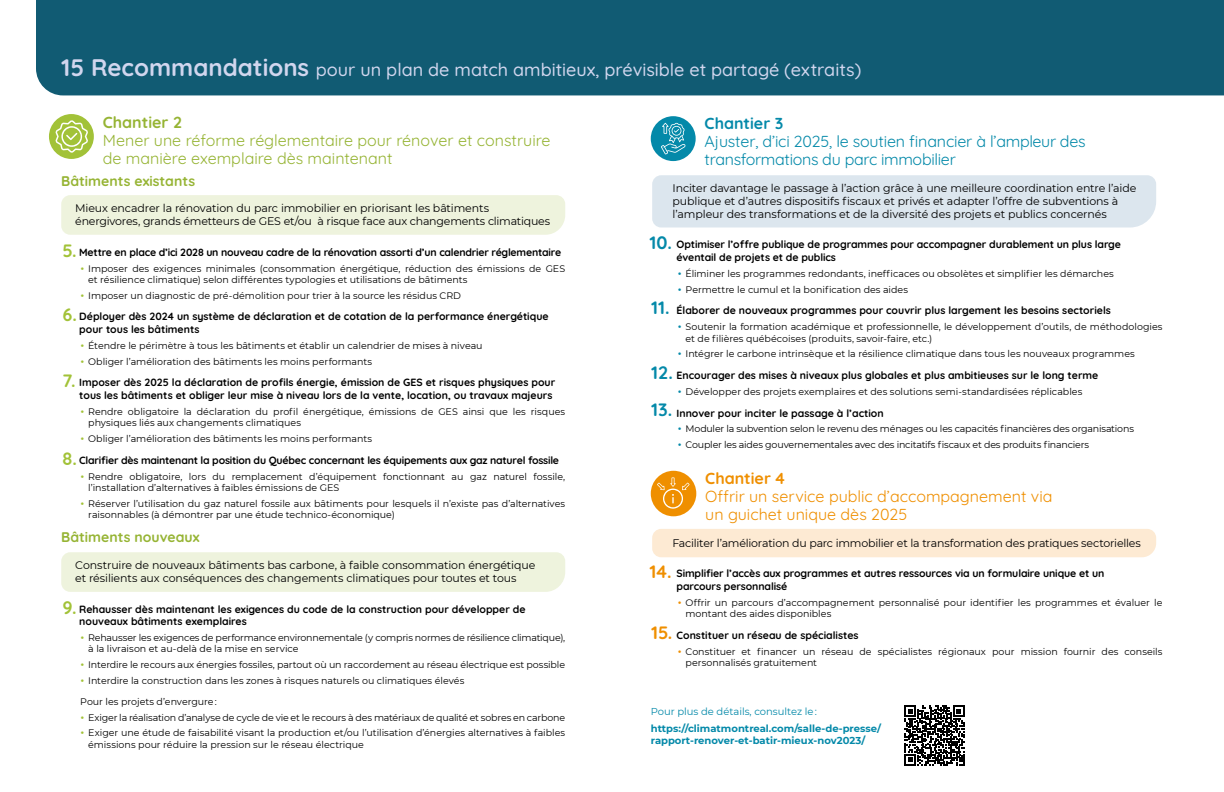
<style>
.page{position:relative;width:1224px;height:792px;background:#fff}
.page>*{position:absolute;margin:0;border:0;box-sizing:border-box;transform-origin:0 0}
.t1{font:500 18px "Quicksand";color:#d1d6ee}
.t2{font:700 18px "Quicksand";color:#0489a9}
.t3{font:700 18px "Quicksand";color:#a2c238}
.t4{font:700 18px "Quicksand";color:#ef8f00}
.t5{font:16px/18px "Quicksand";color:#96b434}
.t6{font:16px/18px "Quicksand";letter-spacing:-.02em;color:#0489a9}
.t7{font:16px/18px "Quicksand";color:#ef8f00}
.t8{font:700 14px "Quicksand";color:#96b434}
.txt_courant{font:11px/13px "Montserrat";letter-spacing:-.01em;color:#000}
.ss-titre3_recomm{font:700 10.5px/12.6px "Quicksand";color:#000}
.ss-titre3_recomm-2{font:700 10.5px "Quicksand";letter-spacing:-.02em;color:#000}
.t9{font:700 10px/12px "Montserrat";color:#0489a9}
.t10{font:10px "Montserrat";color:#0489a9}
.txt_courant-2{font:9.5px/11.4px "Montserrat";letter-spacing:-.005em;color:#000}
.s1{font-weight:700;font-size:24px}
.s2{font-weight:700}
.s3{font-family:"Gotham";color:#a2c238}
.s4{font-family:"Gotham";color:#0489a9}
.s5{font-family:"Gotham";color:#ef8f00}
</style>
<div class="page">
<div style="left:61px;top:195px;width:504px;height:40px;background:#eef3dd"></div>
<div style="left:652px;top:175px;width:504px;height:53px;background:#dce6ee"></div>
<div style="left:652px;top:529px;width:504px;height:28px;background:#fdead3"></div>
<div style="left:61px;top:552px;width:504px;height:40px;background:#eef3dd"></div>
<div style="left:36px;top:0;width:1188px;height:95px;background:#115b73"></div>
<div style="left:49px;top:114px;width:45px;height:45px;background:#a2c238;border-radius:50%"></div>
<svg style="left:55px;top:120px;width:33px;height:33px"></svg>
<div style="left:651px;top:116px;width:45px;height:45px;background:#0489a9;border-radius:50%"></div>
<svg style="left:661px;top:123px;width:25px;height:31px"></svg>
<div style="left:651px;top:471px;width:45px;height:45px;background:#ef8f00;border-radius:50%"></div>
<svg style="left:657px;top:477px;width:33px;height:32px"></svg>
<svg style="left:905px;top:705px;width:60px;height:60px"></svg>
<p class="t1" style="left:61px;top:56px;width:802px"><span class="s1">15 Recommandations</span> pour un plan de match ambitieux, prévisible et partagé (extraits)</p>
<p class="t5" style="left:103px;top:112px;width:449px"><span class="s2">Chantier 2<br></span>Mener une réforme réglementaire pour rénover et construire de manière exemplaire dès maintenant</p>
<p class="t8" style="left:61px;top:170px;width:135px">Bâtiments existants</p>
<p class="txt_courant" style="left:75px;top:201px;width:476px">Mieux encadrer la rénovation du parc immobilier en priorisant les bâtiments énergivores, grands émetteurs de GES et/ou à risque face aux changements climatiques</p>
<p class="ss-titre3_recomm-2" style="left:79px;top:244px;width:483px">Mettre en place d’ici 2028 un nouveau cadre de la rénovation assorti d’un calendrier réglementaire</p>
<p class="txt_courant-2" style="left:88px;top:262px;width:478px;text-indent:-8px"><span class="s3">•</span> Imposer des exigences minimales (consommation énergétique, réduction des émissions de GES et résilience climatique) selon différentes typologies et utilisations de bâtiments</p>
<p class="txt_courant-2" style="left:80px;top:289px;width:382px"><span class="s3">•</span> Imposer un diagnostic de pré-démolition pour trier à la source les résidus CRD</p>
<p class="ss-titre3_recomm" style="left:79px;top:309px;width:471px">Déployer dès 2024 un système de déclaration et de cotation de la performance énergétique pour tous les bâtiments</p>
<p class="txt_courant-2" style="left:80px;top:340px;width:404px"><span class="s3">•</span> Étendre le périmètre à tous les bâtiments et établir un calendrier de mises à niveau</p>
<p class="txt_courant-2" style="left:80px;top:355px;width:293px"><span class="s3">•</span> Obliger l’amélioration des bâtiments les moins performants</p>
<p class="ss-titre3_recomm" style="left:79px;top:375px;width:478px">Imposer dès 2025 la déclaration de profils énergie, émission de GES et risques physiques pour tous les bâtiments et obliger leur mise à niveau lors de la vente, location, ou travaux majeurs</p>
<p class="txt_courant-2" style="left:88px;top:406px;width:478px;text-indent:-8px"><span class="s3">•</span> Rendre obligatoire la déclaration du profil énergétique, émissions de GES ainsi que les risques physiques liés aux changements climatiques</p>
<p class="txt_courant-2" style="left:80px;top:433px;width:293px"><span class="s3">•</span> Obliger l’amélioration des bâtiments les moins performants</p>
<p class="ss-titre3_recomm-2" style="left:79px;top:452px;width:481px">Clarifier dès maintenant la position du Québec concernant les équipements aux gaz naturel fossile</p>
<p class="txt_courant-2" style="left:88px;top:470px;width:479px;text-indent:-8px"><span class="s3">•</span> Rendre obligatoire, lors du remplacement d’équipement fonctionnant au gaz naturel fossile, l’installation d’alternatives à faibles émissions de GES</p>
<p class="txt_courant-2" style="left:88px;top:498px;width:479px;text-indent:-8px"><span class="s3">•</span> Réserver l’utilisation du gaz naturel fossile aux bâtiments pour lesquels il n’existe pas d’alternatives raisonnables (à démontrer par une étude technico-économique)</p>
<p class="t8" style="left:61px;top:527px;width:140px">Bâtiments nouveaux</p>
<p class="txt_courant" style="left:75px;top:558px;width:462px">Construire de nouveaux bâtiments bas carbone, à faible consommation énergétique et résilients aux conséquences des changements climatiques pour toutes et tous</p>
<p class="ss-titre3_recomm" style="left:79px;top:601px;width:448px">Rehausser dès maintenant les exigences du code de la construction pour développer de nouveaux bâtiments exemplaires</p>
<p class="txt_courant-2" style="left:88px;top:632px;width:478px;text-indent:-8px"><span class="s3">•</span> Rehausser les exigences de performance environnementale (y compris normes de résilience climatique), à la livraison et au-delà de la mise en service</p>
<p class="txt_courant-2" style="left:80px;top:659px;width:486px"><span class="s3">•</span> Interdire le recours aux énergies fossiles, partout où un raccordement au réseau électrique est possible</p>
<p class="txt_courant-2" style="left:80px;top:675px;width:386px"><span class="s3">•</span> Interdire la construction dans les zones à risques naturels ou climatiques élevés</p>
<p class="txt_courant-2" style="left:80px;top:695px;width:138px">Pour les projets d’envergure :</p>
<p class="txt_courant-2" style="left:80px;top:711px;width:486px"><span class="s3">•</span> Exiger la réalisation d’analyse de cycle de vie et le recours à des matériaux de qualité et sobres en carbone</p>
<p class="txt_courant-2" style="left:88px;top:727px;width:479px;text-indent:-8px"><span class="s3">•</span> Exiger une étude de faisabilité visant la production et/ou l’utilisation d’énergies alternatives à faibles émissions pour réduire la pression sur le réseau électrique</p>
<p class="t3" style="left:63px;top:236px;width:16px">5.</p>
<p class="t3" style="left:63px;top:301px;width:16px">6.</p>
<p class="t3" style="left:63px;top:367px;width:15px">7.</p>
<p class="t3" style="left:63px;top:444px;width:16px">8.</p>
<p class="t3" style="left:63px;top:593px;width:15px">9.</p>
<p class="t6" style="left:705px;top:113px;width:382px"><span class="s2">Chantier 3<br></span>Ajuster, d’ici 2025, le soutien financier à l’ampleur des transformations du parc immobilier</p>
<p class="txt_courant" style="left:673px;top:181px;width:465px">Inciter davantage le passage à l’action grâce à une meilleure coordination entre l’aide publique et d’autres dispositifs fiscaux et privés et adapter l’offre de subventions à l’ampleur des transformations et de la diversité des projets et publics concernés</p>
<p class="ss-titre3_recomm" style="left:677px;top:237px;width:446px">Optimiser l’offre publique de programmes pour accompagner durablement un plus large éventail de projets et de publics</p>
<p class="txt_courant-2" style="left:678px;top:267px;width:438px"><span class="s4">•</span> Éliminer les programmes redondants, inefficaces ou obsolètes et simplifier les démarches</p>
<p class="txt_courant-2" style="left:678px;top:283px;width:232px"><span class="s4">•</span> Permettre le cumul et la bonification des aides</p>
<p class="ss-titre3_recomm" style="left:677px;top:303px;width:436px">Élaborer de nouveaux programmes pour couvrir plus largement les besoins sectoriels</p>
<p class="txt_courant-2" style="left:686px;top:321px;width:479px;text-indent:-8px"><span class="s4">•</span> Soutenir la formation académique et professionnelle, le développement d’outils, de méthodologies et de filières québécoises (produits, savoir-faire, etc.)</p>
<p class="txt_courant-2" style="left:678px;top:348px;width:459px"><span class="s4">•</span> Intégrer le carbone intrinsèque et la résilience climatique dans tous les nouveaux programmes</p>
<p class="ss-titre3_recomm" style="left:677px;top:368px;width:423px">Encourager des mises à niveaux plus globales et plus ambitieuses sur le long terme</p>
<p class="txt_courant-2" style="left:678px;top:386px;width:406px"><span class="s4">•</span> Développer des projets exemplaires et des solutions semi-standardisées réplicables</p>
<p class="ss-titre3_recomm" style="left:677px;top:405px;width:209px">Innover pour inciter le passage à l’action</p>
<p class="txt_courant-2" style="left:678px;top:423px;width:458px"><span class="s4">•</span> Moduler la subvention selon le revenu des ménages ou les capacités financières des organisations</p>
<p class="txt_courant-2" style="left:678px;top:439px;width:413px"><span class="s4">•</span> Coupler les aides gouvernementales avec des incitatifs fiscaux et des produits financiers</p>
<p class="t7" style="left:705px;top:468px;width:349px"><span class="s2">Chantier 4<br></span>Offrir un service public d’accompagnement via un guichet unique dès 2025</p>
<p class="txt_courant" style="left:673px;top:536px;width:470px">Faciliter l’amélioration du parc immobilier et la transformation des pratiques sectorielles</p>
<p class="ss-titre3_recomm" style="left:677px;top:566px;width:430px">Simplifier l’accès aux programmes et autres ressources via un formulaire unique et un parcours personnalisé</p>
<p class="txt_courant-2" style="left:686px;top:597px;width:479px;text-indent:-8px"><span class="s5">•</span> Offrir un parcours d’accompagnement personnalisé pour identifier les programmes et évaluer le montant des aides disponibles</p>
<p class="ss-titre3_recomm" style="left:677px;top:628px;width:184px">Constituer un réseau de spécialistes</p>
<p class="txt_courant-2" style="left:686px;top:645px;width:478px;text-indent:-8px"><span class="s5">•</span> Constituer et financer un réseau de spécialistes régionaux pour mission fournir des conseils personnalisés gratuitement</p>
<p class="t2" style="left:649px;top:229px;width:24px">10.</p>
<p class="t2" style="left:651px;top:294px;width:20px">11.</p>
<p class="t2" style="left:651px;top:359px;width:23px">12.</p>
<p class="t2" style="left:651px;top:396px;width:23px">13.</p>
<p class="t4" style="left:649px;top:558px;width:24px">14.</p>
<p class="t4" style="left:651px;top:619px;width:23px">15.</p>
<p class="t10" style="left:651px;top:705px;width:168px">Pour plus de détails, consultez le :</p>
<p class="t9" style="left:651px;top:722px;width:232px">https://climatmontreal.com/salle-de-presse/ rapport-renover-et-batir-mieux-nov2023/</p>
</div>
